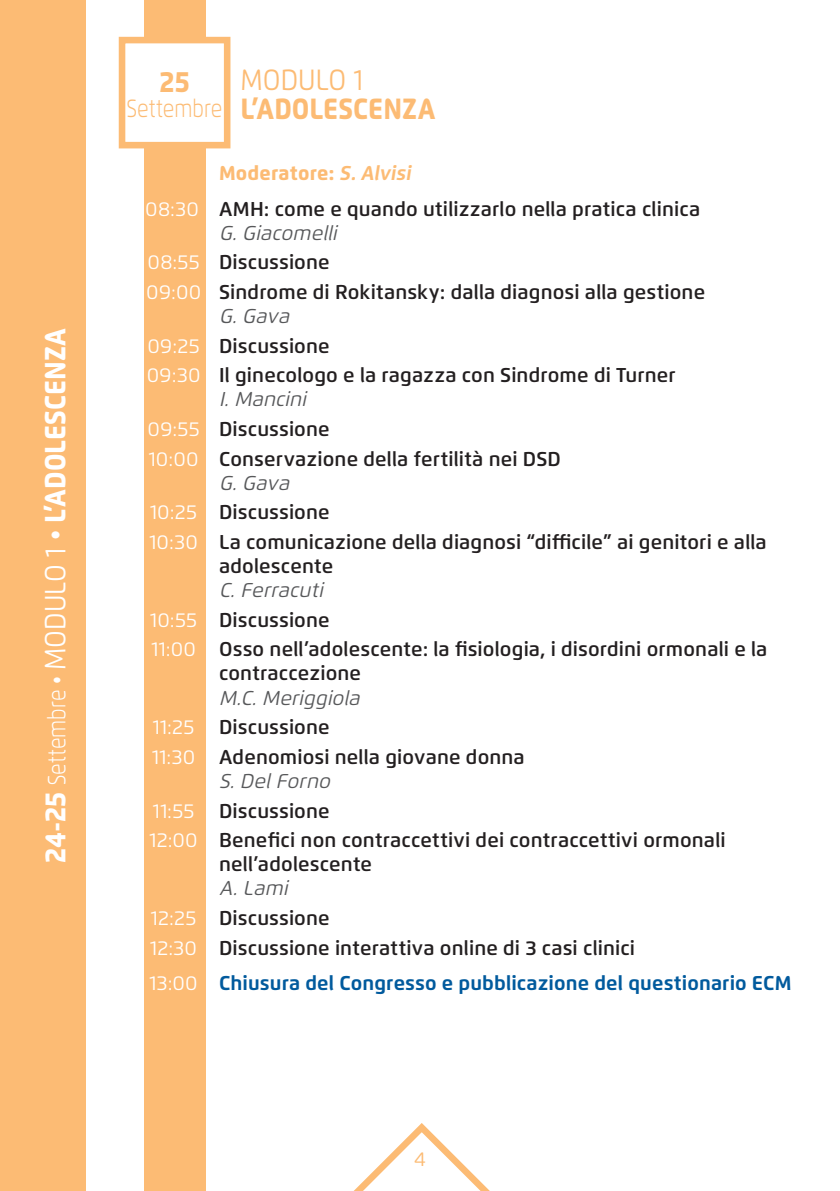
<style>
.page{position:relative;width:840px;height:1191px;background:#fff}
.page>*{position:absolute;margin:0;border:0;box-sizing:border-box;transform-origin:0 0}
.t1{font:800 29.2px "Flexo";color:#fff;scale:.9 1}
.t2{font:800 29.2px "Flexo";color:#fcbb74;scale:.9 1}
.t3{font:29.2px "Flexo";color:#fcbb74;scale:.9 1}
.t4{font:300 24.8px "Flexo";color:#fcbb74;scale:.8 1}
.t5{font:600 20px/24px "Flexo";letter-spacing:.005em;color:#231f20}
.t6{font:italic 20px "Flexo";color:#57585a}
.t7{font:700 20px "Flexo";letter-spacing:.005em;color:#015a9d}
.t8{font:800 20px "Flexo";letter-spacing:.005em;color:#fcbb74}
.t9{font:20px "Flexo";color:#fcbb74}
.s1{font-weight:300;font-size:24.8px}
.s2{font-weight:400}
.s3{font-weight:700;font-style:italic}
.s4{font-weight:400;color:#fff}
</style>
<div class="page">
<div style="left:0;top:0;width:85px;height:1191px;background:#fcbb74"></div>
<div style="left:144px;top:0;width:61px;height:1191px;background:#fcbb74"></div>
<svg style="left:118px;top:34px;width:113px;height:118px"></svg>
<svg style="left:205px;top:1118px;width:285px;height:73px"></svg>
<p class="t1" style="left:37px;top:863px;width:596px;rotate:-90deg">24-25 <span class="s1">Settembre •</span> <span class="s2">MODULO 1 •</span> L’ADOLESCENZA</p>
<p class="t2" style="left:159px;top:63px;width:35px">25</p>
<p class="t4" style="left:127px;top:93px;width:121px">Settembre</p>
<p class="t3" style="left:240px;top:62px;width:137px">MODULO 1</p>
<p class="t2" style="left:240px;top:91px;width:218px">L’ADOLESCENZA</p>
<p class="t8" style="left:219px;top:161px;width:194px">Moderatore: <span class="s3">S. Alvisi</span></p>
<p class="t5" style="left:145px;top:196px;width:556px"><span class="s4">08:30</span> AMH: come e quando utilizzarlo nella pratica clinica</p>
<p class="t6" style="left:219px;top:220px;width:124px">G.Giacomelli</p>
<p class="t5" style="left:147px;top:250px;width:183px"><span class="s4">08:55</span> Discussione</p>
<p class="t5" style="left:146px;top:280px;width:560px"><span class="s4">09:00</span> Sindrome di Rokitansky: dalla diagnosi alla gestione</p>
<p class="t6" style="left:219px;top:304px;width:77px">G.Gava</p>
<p class="t5" style="left:147px;top:333px;width:184px"><span class="s4">09:25</span> Discussione</p>
<p class="t5" style="left:147px;top:363px;width:530px"><span class="s4">09:30</span> Il ginecologo e la ragazza con Sindrome di Turner</p>
<p class="t6" style="left:219px;top:387px;width:94px">I.Mancini</p>
<p class="t5" style="left:147px;top:417px;width:183px"><span class="s4">09:55</span> Discussione</p>
<p class="t5" style="left:149px;top:446px;width:413px"><span class="s4">10:00</span> Conservazione della fertilità nei DSD</p>
<p class="t6" style="left:219px;top:470px;width:77px">G.Gava</p>
<p class="t5" style="left:150px;top:500px;width:181px"><span class="s4">10:25</span> Discussione</p>
<p class="t5" style="left:219px;top:530px;width:549px;text-indent:-70px"><span class="s4">10:30</span> La comunicazione della diagnosi “difficile” ai genitori e alla adolescente</p>
<p class="t6" style="left:219px;top:578px;width:110px">C.Ferracuti</p>
<p class="t5" style="left:150px;top:607px;width:181px"><span class="s4">10:55</span> Discussione</p>
<p class="t5" style="left:219px;top:637px;width:549px;text-indent:-68px"><span class="s4">11:00</span> Osso nell’adolescente: la fisiologia, i disordini ormonali e la contraccezione</p>
<p class="t6" style="left:219px;top:685px;width:147px">M.C.Meriggiola</p>
<p class="t5" style="left:153px;top:715px;width:178px"><span class="s4">11:25</span> Discussione</p>
<p class="t5" style="left:152px;top:744px;width:374px"><span class="s4">11:30</span> Adenomiosi nella giovane donna</p>
<p class="t6" style="left:219px;top:768px;width:118px">S.DelForno</p>
<p class="t5" style="left:153px;top:798px;width:178px"><span class="s4">11:55</span> Discussione</p>
<p class="t5" style="left:219px;top:828px;width:508px;text-indent:-69px"><span class="s4">12:00</span> Benefici non contraccettivi dei contraccettivi ormonali nell’adolescente</p>
<p class="t6" style="left:219px;top:876px;width:75px">A.Lami</p>
<p class="t5" style="left:151px;top:905px;width:180px"><span class="s4">12:25</span> Discussione</p>
<p class="t5" style="left:150px;top:935px;width:486px"><span class="s4">12:30</span> Discussione interattiva online di 3 casi clinici</p>
<p class="t7" style="left:149px;top:970px;width:643px"><span class="s4">13:00</span> Chiusura del Congresso e pubblicazione del questionario ECM</p>
<p class="t9" style="left:414px;top:1146px;width:13px">4</p>
</div>
